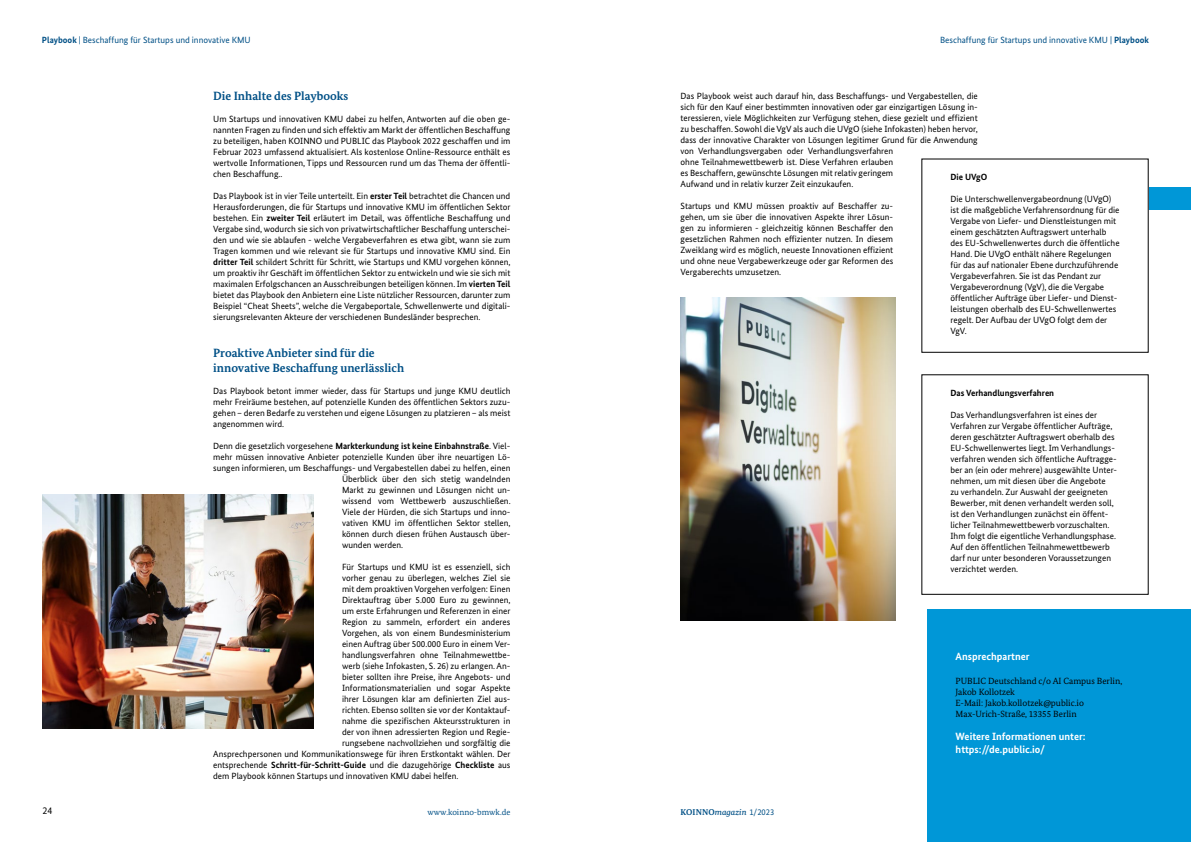
<style>
.page{position:relative;width:1191px;height:842px;background:#fff}
.page>*{position:absolute;margin:0;border:0;box-sizing:border-box;transform-origin:0 0}
.t1{font:700 12px/15px "Bundes Serif";color:#005086}
.t2{font:700 10.5px/12.6px "Bundes Sans";color:#fff}
.t3{font:10px "Bundes Sans";color:#000}
.t4{font:9px/11px "Bundes Sans";color:#000;text-align:justify}
.t5{font:700 9px "Bundes Sans";color:#000}
.t6{font:9px/11px "Bundes Serif";color:#000}
.t7{font:9px "Bundes Sans";color:#005086}
.t8{font:italic 500 8.5px "Bundes Serif";color:#005086}
.t9{font:8.5px "Bundes Serif";color:#005086}
.s1{font-weight:700}
.s2{font-weight:400}
.s3{font-weight:700;font-style:normal}
.s4{font-family:"Bundes Sans";font-weight:400;font-style:normal}
</style>
<div class="page">
<div style="left:1149px;top:187px;width:42px;height:23px;background:#0097d7"></div>
<img style="left:43px;top:494px;width:271px;height:234px">
<img style="left:680px;top:298px;width:215px;height:322px">
<div style="left:927px;top:609px;width:264px;height:233px;background:#0097d7"></div>
<p class="t7" style="left:42px;top:34px;width:210px"><span class="s1">Playbook</span> | Beschaffung für Startups und innovative KMU</p>
<p class="t7" style="left:940px;top:34px;width:210px">Beschaffung für Startups und innovative KMU | <span class="s1">Playbook</span></p>
<h1 class="t1" style="left:213px;top:88px;width:137px">Die Inhalte des Playbooks</h1>
<p class="t4" style="left:213px;top:113px;width:299px">Um Startups und innovativen KMU dabei zu helfen, Antworten auf die oben ge&shy;nannten Fragen zu finden und sich effektiv am Markt der öffentlichen Beschaffung zu beteiligen, haben KOINNO und PUBLIC das Playbook 2022 geschaffen und im Februar 2023 umfassend aktualisiert. Als kostenlose Online-Ressource enthält es wertvolle Informationen, Tipps und Ressourcen rund um das Thema der öffentli&shy;chen Beschaffung..</p>
<p class="t4" style="left:213px;top:190px;width:299px">Das Playbook ist in vier Teile unterteilt. Ein <span class="s1">erster Teil</span> betrachtet die Chancen und Herausforderungen, die für Startups und innovative KMU im öffentlichen Sektor bestehen. Ein <span class="s1">zweiter Teil</span> erläutert im Detail, was öffentliche Beschaffung und Vergabe sind, wodurch sie sich von privatwirtschaftlicher Beschaffung unterschei&shy;den und wie sie ablaufen - welche Vergabeverfahren es etwa gibt, wann sie zum Tragen kommen und wie relevant sie für Startups und innovative KMU sind. Ein <span class="s1">dritter Teil</span> schildert Schritt für Schritt, wie Startups und KMU vorgehen können, um proaktiv ihr Geschäft im öffentlichen Sektor zu entwickeln und wie sie sich mit maximalen Erfolgschancen an Ausschreibungen beteiligen können. Im <span class="s1">vierten Teil </span>bietet das Playbook den Anbietern eine Liste nützlicher Ressourcen, darunter zum Beispiel “Cheat Sheets”, welche die Vergabeportale, Schwellenwerte und digitali&shy;sierungsrelevanten Akteure der verschiedenen Bundesländer besprechen.</p>
<h1 class="t1" style="left:213px;top:345px;width:192px">Proaktive Anbieter sind für die innovative Beschaffung unerlässlich</h1>
<p class="t4" style="left:213px;top:385px;width:299px">Das Playbook betont immer wieder, dass für Startups und junge KMU deutlich mehr Freiräume bestehen, auf potenzielle Kunden des öffentlichen Sektors zuzu&shy;gehen – deren Bedarfe zu verstehen und eigene Lösungen zu platzieren – als meist angenommen wird.</p>
<p class="t5" style="left:213px;top:440px;width:299px"><span class="s2">Denn die gesetzlich vorgesehene</span> Markterkundung ist keine Einbahnstraße<span class="s2">. Viel-</span></p>
<p class="t4" style="left:213px;top:451px;width:299px">mehr müssen innovative Anbieter potenzielle Kunden über ihre neuartigen Lö-</p>
<p class="t4" style="left:213px;top:462px;width:299px">sungen informieren, um Beschaffungs- und Vergabestellen dabei zu helfen, einen</p>
<p class="t4" style="left:342px;top:473px;width:170px">Überblick über den sich stetig wandelnden</p>
<p class="t4" style="left:342px;top:484px;width:170px">Markt zu gewinnen und Lösungen nicht un-</p>
<p class="t4" style="left:342px;top:495px;width:170px">wissend vom Wettbewerb auszuschließen.</p>
<p class="t4" style="left:342px;top:506px;width:170px">Viele der Hürden, die sich Startups und inno-</p>
<p class="t4" style="left:342px;top:517px;width:170px">vativen KMU im öffentlichen Sektor stellen,</p>
<p class="t4" style="left:342px;top:528px;width:170px">können durch diesen frühen Austausch über-</p>
<p class="t4" style="left:342px;top:539px;width:63px">wunden werden.</p>
<p class="t4" style="left:342px;top:561px;width:170px">Für Startups und KMU ist es essenziell, sich</p>
<p class="t4" style="left:342px;top:572px;width:170px">vorher genau zu überlegen, welches Ziel sie</p>
<p class="t4" style="left:342px;top:583px;width:170px">mit dem proaktiven Vorgehen verfolgen: Einen</p>
<p class="t4" style="left:342px;top:594px;width:170px">Direktauftrag über 5.000 Euro zu gewinnen,</p>
<p class="t4" style="left:342px;top:605px;width:170px">um erste Erfahrungen und Referenzen in einer</p>
<p class="t4" style="left:342px;top:616px;width:170px">Region zu sammeln, erfordert ein anderes</p>
<p class="t4" style="left:342px;top:627px;width:170px">Vorgehen, als von einem Bundesministerium</p>
<p class="t4" style="left:342px;top:638px;width:170px">einen Auftrag über 500.000 Euro in einem Ver-</p>
<p class="t4" style="left:342px;top:649px;width:170px">handlungsverfahren ohne Teilnahmewettbe-</p>
<p class="t4" style="left:342px;top:660px;width:170px">werb (siehe Infokasten, S. 26) zu erlangen. An-</p>
<p class="t4" style="left:342px;top:671px;width:170px">bieter sollten ihre Preise, ihre Angebots- und</p>
<p class="t4" style="left:342px;top:682px;width:170px">Informationsmaterialien und sogar Aspekte</p>
<p class="t4" style="left:342px;top:693px;width:170px">ihrer Lösungen klar am definierten Ziel aus-</p>
<p class="t4" style="left:342px;top:704px;width:170px">richten. Ebenso sollten sie vor der Kontaktauf-</p>
<p class="t4" style="left:342px;top:715px;width:170px">nahme die spezifischen Akteursstrukturen in</p>
<p class="t4" style="left:342px;top:726px;width:170px">der von ihnen adressierten Region und Regie-</p>
<p class="t4" style="left:342px;top:737px;width:170px">rungsebene nachvollziehen und sorgfältig die</p>
<p class="t4" style="left:213px;top:748px;width:299px">Ansprechpersonen und Kommunikationswege für ihren Erstkontakt wählen. Der</p>
<p class="t5" style="left:213px;top:759px;width:299px"><span class="s2">entsprechende</span> Schritt-für-Schritt-Guide <span class="s2">und die dazugehörige</span> Checkliste <span class="s2">aus</span></p>
<p class="t4" style="left:213px;top:770px;width:247px">dem Playbook können Startups und innovativen KMU dabei helfen.</p>
<p class="t4" style="left:680px;top:91px;width:299px;text-align:left">Das Playbook weist auch darauf hin, dass Beschaffungs- und Vergabestellen, die sich für den Kauf einer bestimmten innovativen oder gar einzigartigen Lösung in&shy;teressieren, viele Möglichkeiten zur Verfügung stehen, diese gezielt und effizient zu beschaffen. Sowohl die VgV als auch die UVgO (siehe Infokasten) heben hervor, dass der innovative Charakter von Lösungen legitimer Grund für die Anwendung von Verhandlungsvergaben oder Verhandlungsverfahren<br>ohne Teilnahmewettbewerb ist. Diese Verfahren erlauben<br>es Beschaffern, gewünschte Lösungen mit relativ geringem<br>Aufwand und in relativ kurzer Zeit einzukaufen.</p>
<p class="t4" style="left:680px;top:201px;width:214px">Startups und KMU müssen proaktiv auf Beschaffer zu&shy;gehen, um sie über die innovativen Aspekte ihrer Lösun&shy;gen zu informieren - gleichzeitig können Beschaffer den gesetzlichen Rahmen noch effizienter nutzen. In diesem Zweiklang wird es möglich, neueste Innovationen effizient und ohne neue Vergabewerkzeuge oder gar Reformen des Vergaberechts umzusetzen.</p>
<p class="t5" style="left:950px;top:172px;width:38px">Die UVgO</p>
<p class="t4" style="left:950px;top:194px;width:171px;text-align:left">Die Unterschwellenvergabeordnung (UVgO) ist die maßgebliche Verfahrensordnung für die Vergabe von Liefer- und Dienstleistungen mit einem geschätzten Auftragswert unterhalb des EU-Schwellenwertes durch die öffentliche Hand. Die UVgO enthält nähere Regelungen für das auf nationaler Ebene durchzuführende Vergabeverfahren. Sie ist das Pendant zur Vergabeverordnung (VgV), die die Vergabe öffentlicher Aufträge über Liefer- und Dienst&shy;leistungen oberhalb des EU-Schwellenwertes regelt. Der Aufbau der UVgO folgt dem der VgV.</p>
<p class="t5" style="left:950px;top:388px;width:105px">Das Verhandlungsverfahren</p>
<p class="t4" style="left:950px;top:409px;width:168px;text-align:left">Das Verhandlungsverfahren ist eines der Verfahren zur Vergabe öffentlicher Aufträge, deren geschätzter Auftragswert oberhalb des EU-Schwellenwertes liegt. Im Verhandlungs&shy;verfahren wenden sich öffentliche Auftragge&shy;ber an (ein oder mehrere) ausgewählte Unter&shy;nehmen, um mit diesen über die Angebote<br>zu verhandeln. Zur Auswahl der geeigneten Bewerber, mit denen verhandelt werden soll, ist den Verhandlungen zunächst ein öffent&shy;licher Teilnahmewettbewerb vorzuschalten.<br>Ihm folgt die eigentliche Verhandlungsphase.<br>Auf den öffentlichen Teilnahmewettbewerb darf nur unter besonderen Voraussetzungen verzichtet werden.</p>
<p class="t2" style="left:955px;top:650px;width:75px">Ansprechpartner</p>
<p class="t6" style="left:955px;top:675px;width:168px">PUBLIC Deutschland c/o AI Campus Berlin,<br>Jakob Kollotzek<br>E-Mail: Jakob.kollotzek@public.io<br>Max-Urich-Straße, 13355 Berlin</p>
<p class="t2" style="left:955px;top:730px;width:131px">Weitere Informationen unter: https://de.public.io/</p>
<p class="t3" style="left:43px;top:805px;width:11px">24</p>
<p class="t9" style="left:427px;top:807px;width:84px">www.koinno-bmwk.de</p>
<p class="t8" style="left:680px;top:807px;width:95px"><span class="s3">KOINNO</span>magazin <span class="s4">1/2023</span></p>
</div>
